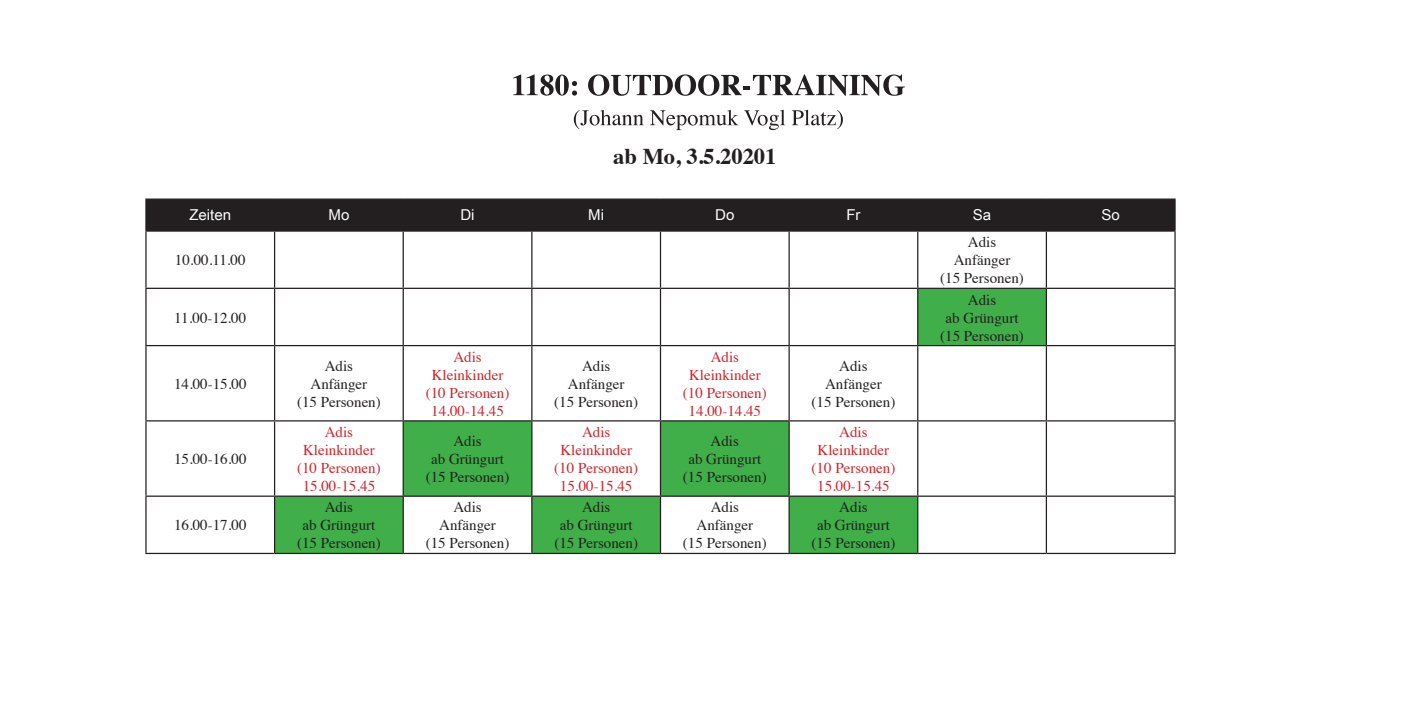
<style>
.page{position:relative;width:1418px;height:709px;background:#fff}
.page>*{position:absolute;margin:0;border:0;box-sizing:border-box;transform-origin:0 0}
.t1{font:700 22.5px "Times";color:#231f20}
.t2{font:15px/18px "Times";color:#231f20;text-align:center}
.t3{font:15px/18px "Times";color:#d1232a;text-align:center}
.t4{font:15px "Arial Unicode MS";color:#fff}
</style>
<div class="page">
<div style="left:147px;top:200px;width:1027px;height:30px;background:#231f20"></div>
<svg style="left:275px;top:289px;width:770px;height:264px"></svg>
<hr style="left:145px;top:198px;width:129px;height:2px;background:#231f20">
<hr style="left:145px;top:200px;width:2px;height:30px;background:#231f20">
<hr style="left:274px;top:198px;width:129px;height:2px;background:#231f20">
<hr style="left:274px;top:200px;width:1px;height:30px;background:#231f20">
<hr style="left:403px;top:198px;width:129px;height:2px;background:#231f20">
<hr style="left:402px;top:200px;width:2px;height:30px;background:#231f20">
<hr style="left:532px;top:198px;width:128px;height:2px;background:#231f20">
<hr style="left:531px;top:200px;width:1px;height:30px;background:#231f20">
<hr style="left:660px;top:198px;width:129px;height:2px;background:#231f20">
<hr style="left:660px;top:200px;width:1px;height:30px;background:#231f20">
<hr style="left:789px;top:198px;width:128px;height:2px;background:#231f20">
<hr style="left:788px;top:200px;width:1px;height:30px;background:#231f20">
<hr style="left:917px;top:198px;width:129px;height:2px;background:#231f20">
<hr style="left:917px;top:200px;width:1px;height:30px;background:#231f20">
<hr style="left:1046px;top:198px;width:129px;height:2px;background:#231f20">
<hr style="left:1045px;top:200px;width:2px;height:30px;background:#231f20">
<hr style="left:1174px;top:200px;width:1px;height:30px;background:#231f20">
<hr style="left:145px;top:230px;width:129px;height:2px;background:#231f20">
<hr style="left:145px;top:232px;width:2px;height:56px;background:#231f20">
<hr style="left:274px;top:230px;width:129px;height:2px;background:#231f20">
<hr style="left:274px;top:232px;width:1px;height:56px;background:#231f20">
<hr style="left:403px;top:230px;width:129px;height:2px;background:#231f20">
<hr style="left:402px;top:232px;width:2px;height:56px;background:#231f20">
<hr style="left:532px;top:230px;width:128px;height:2px;background:#231f20">
<hr style="left:531px;top:232px;width:1px;height:56px;background:#231f20">
<hr style="left:660px;top:230px;width:129px;height:2px;background:#231f20">
<hr style="left:660px;top:232px;width:1px;height:56px;background:#231f20">
<hr style="left:789px;top:230px;width:128px;height:2px;background:#231f20">
<hr style="left:788px;top:232px;width:1px;height:56px;background:#231f20">
<hr style="left:917px;top:230px;width:129px;height:2px;background:#231f20">
<hr style="left:917px;top:232px;width:1px;height:56px;background:#231f20">
<hr style="left:1046px;top:230px;width:129px;height:2px;background:#231f20">
<hr style="left:1045px;top:232px;width:2px;height:56px;background:#231f20">
<hr style="left:1174px;top:232px;width:1px;height:56px;background:#231f20">
<hr style="left:145px;top:288px;width:129px;height:1px;background:#231f20">
<hr style="left:145px;top:289px;width:2px;height:56px;background:#231f20">
<hr style="left:274px;top:288px;width:129px;height:1px;background:#231f20">
<hr style="left:274px;top:289px;width:1px;height:56px;background:#231f20">
<hr style="left:403px;top:288px;width:129px;height:1px;background:#231f20">
<hr style="left:402px;top:289px;width:2px;height:56px;background:#231f20">
<hr style="left:532px;top:288px;width:128px;height:1px;background:#231f20">
<hr style="left:531px;top:289px;width:1px;height:56px;background:#231f20">
<hr style="left:660px;top:288px;width:129px;height:1px;background:#231f20">
<hr style="left:660px;top:289px;width:1px;height:56px;background:#231f20">
<hr style="left:789px;top:288px;width:128px;height:1px;background:#231f20">
<hr style="left:788px;top:289px;width:1px;height:56px;background:#231f20">
<hr style="left:917px;top:288px;width:129px;height:1px;background:#231f20">
<hr style="left:917px;top:289px;width:1px;height:56px;background:#231f20">
<hr style="left:1046px;top:288px;width:129px;height:1px;background:#231f20">
<hr style="left:1045px;top:289px;width:2px;height:56px;background:#231f20">
<hr style="left:1174px;top:289px;width:1px;height:56px;background:#231f20">
<hr style="left:145px;top:345px;width:129px;height:1px;background:#231f20">
<hr style="left:145px;top:346px;width:2px;height:74px;background:#231f20">
<hr style="left:274px;top:345px;width:129px;height:1px;background:#231f20">
<hr style="left:274px;top:346px;width:1px;height:74px;background:#231f20">
<hr style="left:403px;top:345px;width:129px;height:1px;background:#231f20">
<hr style="left:402px;top:346px;width:2px;height:74px;background:#231f20">
<hr style="left:532px;top:345px;width:128px;height:1px;background:#231f20">
<hr style="left:531px;top:346px;width:1px;height:74px;background:#231f20">
<hr style="left:660px;top:345px;width:129px;height:1px;background:#231f20">
<hr style="left:660px;top:346px;width:1px;height:74px;background:#231f20">
<hr style="left:789px;top:345px;width:128px;height:1px;background:#231f20">
<hr style="left:788px;top:346px;width:1px;height:74px;background:#231f20">
<hr style="left:917px;top:345px;width:129px;height:1px;background:#231f20">
<hr style="left:917px;top:346px;width:1px;height:74px;background:#231f20">
<hr style="left:1046px;top:345px;width:129px;height:1px;background:#231f20">
<hr style="left:1045px;top:346px;width:2px;height:74px;background:#231f20">
<hr style="left:1174px;top:346px;width:1px;height:74px;background:#231f20">
<hr style="left:145px;top:420px;width:129px;height:1px;background:#231f20">
<hr style="left:145px;top:421px;width:2px;height:74px;background:#231f20">
<hr style="left:274px;top:420px;width:129px;height:1px;background:#231f20">
<hr style="left:274px;top:421px;width:1px;height:74px;background:#231f20">
<hr style="left:403px;top:420px;width:129px;height:1px;background:#231f20">
<hr style="left:402px;top:421px;width:2px;height:74px;background:#231f20">
<hr style="left:532px;top:420px;width:128px;height:1px;background:#231f20">
<hr style="left:531px;top:421px;width:1px;height:74px;background:#231f20">
<hr style="left:660px;top:420px;width:129px;height:1px;background:#231f20">
<hr style="left:660px;top:421px;width:1px;height:74px;background:#231f20">
<hr style="left:789px;top:420px;width:128px;height:1px;background:#231f20">
<hr style="left:788px;top:421px;width:1px;height:74px;background:#231f20">
<hr style="left:917px;top:420px;width:129px;height:1px;background:#231f20">
<hr style="left:917px;top:421px;width:1px;height:74px;background:#231f20">
<hr style="left:1046px;top:420px;width:129px;height:1px;background:#231f20">
<hr style="left:1045px;top:421px;width:2px;height:74px;background:#231f20">
<hr style="left:1174px;top:421px;width:1px;height:74px;background:#231f20">
<hr style="left:145px;top:495px;width:129px;height:2px;background:#231f20">
<hr style="left:145px;top:497px;width:2px;height:56px;background:#231f20">
<hr style="left:274px;top:495px;width:129px;height:2px;background:#231f20">
<hr style="left:274px;top:497px;width:1px;height:56px;background:#231f20">
<hr style="left:403px;top:495px;width:129px;height:2px;background:#231f20">
<hr style="left:402px;top:497px;width:2px;height:56px;background:#231f20">
<hr style="left:532px;top:495px;width:128px;height:2px;background:#231f20">
<hr style="left:531px;top:497px;width:1px;height:56px;background:#231f20">
<hr style="left:660px;top:495px;width:129px;height:2px;background:#231f20">
<hr style="left:660px;top:497px;width:1px;height:56px;background:#231f20">
<hr style="left:789px;top:495px;width:128px;height:2px;background:#231f20">
<hr style="left:788px;top:497px;width:1px;height:56px;background:#231f20">
<hr style="left:917px;top:495px;width:129px;height:2px;background:#231f20">
<hr style="left:917px;top:497px;width:1px;height:56px;background:#231f20">
<hr style="left:1046px;top:495px;width:129px;height:2px;background:#231f20">
<hr style="left:1045px;top:497px;width:2px;height:56px;background:#231f20">
<hr style="left:1174px;top:497px;width:1px;height:56px;background:#231f20">
<hr style="left:145px;top:553px;width:129px;height:1px;background:#231f20">
<hr style="left:274px;top:553px;width:129px;height:1px;background:#231f20">
<hr style="left:403px;top:553px;width:129px;height:1px;background:#231f20">
<hr style="left:532px;top:553px;width:128px;height:1px;background:#231f20">
<hr style="left:660px;top:553px;width:129px;height:1px;background:#231f20">
<hr style="left:789px;top:553px;width:128px;height:1px;background:#231f20">
<hr style="left:917px;top:553px;width:129px;height:1px;background:#231f20">
<hr style="left:1046px;top:553px;width:129px;height:1px;background:#231f20">
<svg style="left:513px;top:75px;width:64px;height:21px"></svg>
<svg style="left:588px;top:74px;width:316px;height:22px"></svg>
<svg style="left:574px;top:110px;width:69px;height:19px"></svg>
<svg style="left:650px;top:110px;width:88px;height:20px"></svg>
<svg style="left:744px;top:110px;width:41px;height:20px"></svg>
<svg style="left:791px;top:110px;width:51px;height:19px"></svg>
<h1 class="t1" style="left:613px;top:135px;width:165px">ab Mo, 3.5.20201</h1>
<p class="t4" style="left:189px;top:204px;width:43px">Zeiten</p>
<p class="t4" style="left:328px;top:204px;width:22px">Mo</p>
<p class="t4" style="left:460px;top:204px;width:16px">Di</p>
<p class="t4" style="left:588px;top:204px;width:17px">Mi</p>
<p class="t4" style="left:715px;top:204px;width:21px">Do</p>
<p class="t4" style="left:846px;top:204px;width:16px">Fr</p>
<p class="t4" style="left:972px;top:204px;width:20px">Sa</p>
<p class="t4" style="left:1101px;top:204px;width:20px">So</p>
<p class="t2" style="left:175px;top:250px;width:72px">10.00.11.00</p>
<p class="t2" style="left:940px;top:232px;width:85px">Adis<br>Anfänger<br>(15 Personen)</p>
<p class="t2" style="left:174px;top:307px;width:73px">11.00-12.00</p>
<p class="t2" style="left:174px;top:373px;width:74px">14.00-15.00</p>
<p class="t2" style="left:174px;top:449px;width:74px">15.00-16.00</p>
<p class="t2" style="left:174px;top:515px;width:74px">16.00-17.00</p>
<p class="t2" style="left:297px;top:355px;width:85px">Adis<br>Anfänger<br>(15 Personen)</p>
<p class="t3" style="left:425px;top:346px;width:85px">Adis<br>Kleinkinder (10 Personen)<br>14.00-14.45</p>
<p class="t2" style="left:554px;top:355px;width:85px">Adis<br>Anfänger<br>(15 Personen)</p>
<p class="t3" style="left:683px;top:346px;width:85px">Adis<br>Kleinkinder (10 Personen)<br>14.00-14.45</p>
<p class="t2" style="left:811px;top:355px;width:85px">Adis<br>Anfänger<br>(15 Personen)</p>
<p class="t3" style="left:297px;top:422px;width:85px">Adis<br>Kleinkinder (10 Personen)<br>15.00-15.45</p>
<p class="t2" style="left:425px;top:431px;width:85px">Adis<br>ab Grüngurt (15 Personen)</p>
<p class="t3" style="left:554px;top:422px;width:85px">Adis<br>Kleinkinder (10 Personen)<br>15.00-15.45</p>
<p class="t2" style="left:683px;top:431px;width:85px">Adis<br>ab Grüngurt (15 Personen)</p>
<p class="t3" style="left:811px;top:422px;width:85px">Adis<br>Kleinkinder (10 Personen)<br>15.00-15.45</p>
<p class="t2" style="left:297px;top:497px;width:85px">Adis<br>ab Grüngurt (15 Personen)</p>
<p class="t2" style="left:426px;top:497px;width:85px">Adis<br>Anfänger<br>(15 Personen)</p>
<p class="t2" style="left:554px;top:497px;width:85px">Adis<br>ab Grüngurt (15 Personen)</p>
<p class="t2" style="left:683px;top:497px;width:85px">Adis<br>Anfänger<br>(15 Personen)</p>
<p class="t2" style="left:811px;top:497px;width:85px">Adis<br>ab Grüngurt (15 Personen)</p>
<p class="t2" style="left:940px;top:289px;width:85px">Adis<br>ab Grüngurt (15 Personen)</p>
</div>
